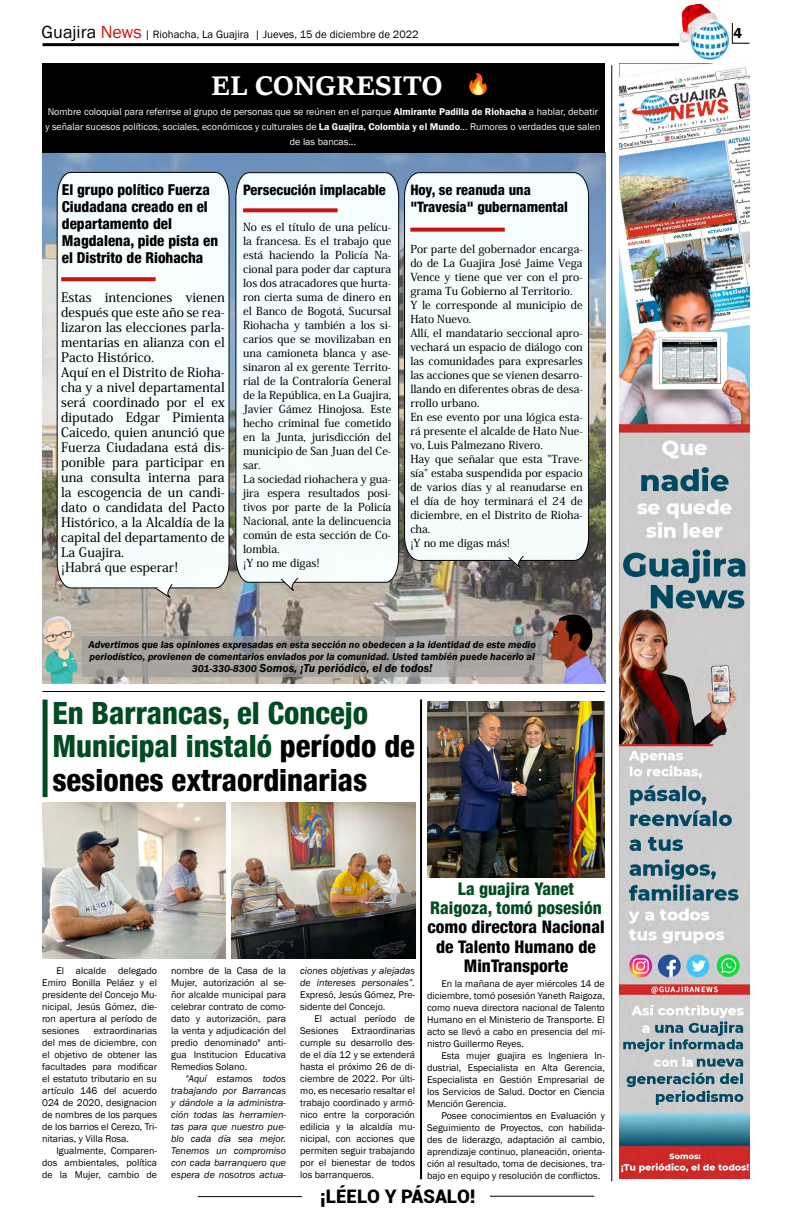
<style>
.page{position:relative;width:792px;height:1224px;background:#fff}
.page>*{position:absolute;margin:0;border:0;box-sizing:border-box;transform-origin:0 0}
.t1{font:800 condensed 30.7px/33.8px "Helvetica 87";color:#004b20}
.t2{font:700 29.7px "Sitka Subheading";color:#fff}
.t3{font:900 18.7px "Roboto";color:#000}
.t4{font:800 condensed 17.4px/19.1px "Helvetica 87";color:#000;text-align:center}
.t5{font:800 condensed 17.4px/19.1px "Helvetica 87";color:#004b20;text-align:center}
.t6{font:800 condensed 15px/17px "Helvetica 87";color:#000}
.t7{font:600 14.7px "Franklin Gothic";color:#000}
.t8{font:800 condensed 14.4px/16.3px "Helvetica 87";color:#000}
.t9{font:500 13px/15px "Koz Min Pr 6 N";color:#000}
.t10{font:italic 600 11.9px "Franklin Gothic";color:#000}
.t11{font:500 11px/14px "Koz Min Pr 6 N";color:#000}
.t12{font:11px "Franklin Gothic";color:#000}
.t13{font:italic 600 10.3px/11.9px "Franklin Gothic";color:#000}
.t14{font:10px/12px "Franklin Gothic";color:#000;text-align:justify}
.t15{font:italic 10px/12px "Franklin Gothic";color:#000;text-align:justify}
.t16{font:10px/15px "Franklin Gothic";color:#fcfcfc;text-align:center}
.s1{font-size:18px}
.s2{font-size:18px;color:#c91311}
.s3{font-weight:600}
.s4{font-size:10.3px}
.s5{color:#000}
</style>
<div class="page">
<hr style="left:198px;top:1196px;width:104px;height:1px;background:#000">
<hr style="left:490px;top:1196px;width:104px;height:1px;background:#000">
<hr style="left:43px;top:43px;width:657px;height:3px;background:#000">
<svg style="left:732px;top:23px;width:17px;height:21px"></svg>
<img style="left:679px;top:4px;width:50px;height:55px">
<img style="left:42px;top:152px;width:563px;height:531px">
<div style="left:43px;top:63px;width:562px;height:89px;background:#000"></div>
<svg style="left:82px;top:637px;width:461px;height:40px;background:#a6a39f"></svg>
<hr style="left:611px;top:65px;width:1px;height:1116px;background:#000">
<hr style="left:42px;top:691px;width:563px;height:1px;background:#000">
<hr style="left:420px;top:700px;width:2px;height:479px;background:#000">
<img style="left:469px;top:73px;width:18px;height:23px">
<img style="left:619px;top:63px;width:130px;height:1116px">
<img style="left:548px;top:615px;width:57px;height:68px">
<div style="left:235px;top:172px;width:164px;height:411px;background:#f5fdfe"></div>
<svg style="left:280px;top:577px;width:19px;height:18px"></svg>
<div style="left:404px;top:172px;width:185px;height:389px;background:#f5fdfd"></div>
<svg style="left:508px;top:555px;width:16px;height:16px"></svg>
<svg style="left:243px;top:208px;width:95px;height:4px"></svg>
<svg style="left:410px;top:228px;width:95px;height:4px"></svg>
<img style="left:42px;top:616px;width:36px;height:67px">
<div style="left:57px;top:172px;width:173px;height:416px;background:#f5fdfe"></div>
<svg style="left:154px;top:583px;width:21px;height:18px"></svg>
<svg style="left:61px;top:277px;width:95px;height:4px"></svg>
<div style="left:43px;top:700px;width:5px;height:97px;background:#004b20"></div>
<img style="left:231px;top:802px;width:184px;height:156px">
<img style="left:42px;top:802px;width:184px;height:156px">
<img style="left:427px;top:702px;width:178px;height:176px">
<p class="t12" style="left:42px;top:28px;width:379px"><span class="s1">Guajira</span> <span class="s2">News</span> | Riohacha, La Guajira | Jueves, 15 de diciembre de 2022</p>
<h3 class="t7" style="left:733px;top:24px;width:10px">4</h3>
<h2 class="t2" style="left:211px;top:63px;width:233px">EL CONGRESITO</h2>
<p class="t16" style="left:45px;top:105px;width:557px">Nombre coloquial para referirse al grupo de personas que se reúnen en el parque <span class="s3">Almirante Padilla de Riohacha</span> a hablar, debatir y señalar sucesos políticos, sociales, económicos y culturales de <span class="s3">La Guajira, Colombia y el Mundo</span>... Rumores o verdades que salen de las bancas...</p>
<h3 class="t6" style="left:62px;top:181px;width:158px">El grupo político Fuerza<br>Ciudadana creado en el departamento del<br>Magdalena, pide pista en el Distrito de Riohacha</h3>
<p class="t9" style="left:61px;top:290px;width:165px">Estas intenciones vienen después que este año se rea&shy;lizaron las elecciones parla&shy;mentarias en alianza con el<br>Pacto Histórico.<br>Aquí en el Distrito de Rioha&shy;cha y a nivel departamental será coordinado por el ex diputado Edgar Pimienta<br>Caicedo, quien anunció que<br>Fuerza Ciudadana está dis&shy;ponible para participar en una consulta interna para la escogencia de un candi&shy;dato o candidata del Pacto<br>Histórico, a la Alcaldía de la capital del departamento de<br>La Guajira.<br>¡Habrá que esperar!</p>
<h3 class="t8" style="left:243px;top:182px;width:144px">Persecución implacable</h3>
<h3 class="t8" style="left:410px;top:182px;width:159px">Hoy, se reanuda una "Travesía" gubernamental</h3>
<p class="t11" style="left:243px;top:221px;width:150px">No es el título de una pelícu&shy;la francesa. Es el trabajo que está haciendo la Policía Na&shy;cional para poder dar captura los dos atracadores que hurta&shy;ron cierta suma de dinero en el Banco de Bogotá, Sucursal<br>Riohacha y también a los si&shy;carios que se movilizaban en una camioneta blanca y ase&shy;sinaron al ex gerente Territo&shy;rial de la Contraloría General de la República, en La Guajira,<br>Javier Gámez Hinojosa. Este hecho criminal fue cometido en la Junta, jurisdicción del municipio de San Juan del Ce&shy;sar.<br>La sociedad riohachera y gua&shy;jira espera resultados posi&shy;tivos por parte de la Policía<br>Nacional, ante la delincuencia común de esta sección de Co&shy;lombia.<br>¡Y no me digas!</p>
<p class="t11" style="left:410px;top:242px;width:174px">Por parte del gobernador encarga&shy;do de La Guajira José Jaime Vega<br>Vence y tiene que ver con el pro&shy;grama Tu Gobierno al Territorio.<br>Y le corresponde al municipio de<br>Hato Nuevo.<br>Allí, el mandatario seccional apro&shy;vechará un espacio de diálogo con las comunidades para expresarles las acciones que se vienen desarro&shy;llando en diferentes obras de desa&shy;rrollo urbano.<br>En ese evento por una lógica esta&shy;rá presente el alcalde de Hato Nue&shy;vo, Luis Palmezano Rivero.<br>Hay que señalar que esta "Trave&shy;sía" estaba suspendida por espacio de varios días y al reanudarse en el día de hoy terminará el 24 de diciembre, en el Distrito de Rioha&shy;cha.<br>¡Y no me digas más!</p>
<p class="t13" style="left:89px;top:639px;width:449px">Advertimos que las opiniones expresadas en esta sección no obedecen a la identidad de este medio periodístico, provienen de comentarios enviados por la comunidad. Usted también puede hacerlo al</p>
<p class="t10" style="left:192px;top:660px;width:243px"><span class="s4">301-330-8300</span> Somos, ¡Tu periódico, el de todos!</p>
<h1 class="t1" style="left:52px;top:695px;width:364px">En Barrancas, el Concejo<br>Municipal instaló <span class="s5">período de sesiones extraordinarias</span></h1>
<p class="t14" style="left:42px;top:965px;width:116px;text-indent:14px">El alcalde delegado Emiro Bonilla Peláez y el presidente del Concejo Mu&shy;nicipal, Jesús Gómez, die&shy;ron apertura al período de sesiones</p>
<p class="t14" style="left:42px;top:1025px;width:116px;text-indent:52px">extraordinarias del mes de diciembre, con el objetivo de obtener las facultades para modificar el estatuto tributario en su artículo 146 del acuerdo 024 de 2020, designacion de nombres de los parques de los barrios el Cerezo, Tri&shy;nitarias, y Villa Rosa.</p>
<p class="t14" style="left:42px;top:1145px;width:116px;text-indent:14px">Igualmente, Comparen&shy;dos ambientales, política de la Mujer, cambio de</p>
<p class="t14" style="left:171px;top:965px;width:116px">nombre de la Casa de la Mujer, autorización al se&shy;ñor alcalde municipal para celebrar contrato de como&shy;dato y autorización, para la venta y adjudicación del predio denominado" anti&shy;gua Institucion Educativa Remedios Solano.</p>
<p class="t15" style="left:171px;top:1073px;width:116px;text-indent:14px">"Aquí estamos todos trabajando por Barrancas y dándole a la administra&shy;ción todas las herramien&shy;tas para que nuestro pue&shy;blo cada día sea mejor.<br>Tenemos un compromiso con cada barranquero que espera de nosotros actua-</p>
<p class="t15" style="left:300px;top:965px;width:116px">ciones objetivas y alejadas de intereses personales”.</p>
<p class="t14" style="left:300px;top:989px;width:116px">Expresó, Jesús Gómez, Pre&shy;sidente del Concejo.</p>
<p class="t14" style="left:300px;top:1013px;width:116px;text-indent:14px">El actual período de<br>Sesiones</p>
<p class="t14" style="left:300px;top:1025px;width:116px;text-indent:51px">Extraordinarias cumple su desarrollo des&shy;de el día 12 y se extenderá hasta el próximo 26 de di&shy;ciembre de 2022. Por últi&shy;mo, es necesario resaltar el trabajo coordinado y armó&shy;nico entre la corporación edilicia y la alcaldía mu&shy;nicipal, con acciones que permiten seguir trabajando por el bienestar de todos los barranqueros.</p>
<h3 class="t5" style="left:430px;top:879px;width:173px">La guajira Yanet<br>Raigoza, tomó posesión</h3>
<h3 class="t4" style="left:428px;top:917px;width:179px">como directora Nacional de Talento Humano de<br>MinTransporte</h3>
<p class="t14" style="left:427px;top:978px;width:179px;text-indent:14px">En la mañana de ayer miércoles 14 de diciembre, tomó posesión Yaneth Raigoza, como nueva directora nacional de Talento Humano en el Ministerio de Transporte. El acto se llevó a cabo en presencia del mi&shy;nistro Guillermo Reyes.</p>
<p class="t14" style="left:427px;top:1050px;width:179px;text-indent:14px">Esta mujer guajira es Ingeniera In&shy;dustrial, Especialista en Alta Gerencia, Especialista en Gestión Empresarial de los Servicios de Salud. Doctor en Ciencia Mención Gerencia.</p>
<p class="t14" style="left:427px;top:1110px;width:179px;text-indent:14px">Posee conocimientos en Evaluación y Seguimiento de Proyectos, con habilida&shy;des de liderazgo, adaptación al cambio, aprendizaje continuo, planeación, orienta&shy;ción al resultado, toma de decisiones, tra&shy;bajo en equipo y resolución de conflictos.</p>
<h3 class="t3" style="left:320px;top:1183px;width:157px">¡LÉELO Y PÁSALO!</h3>
</div>
